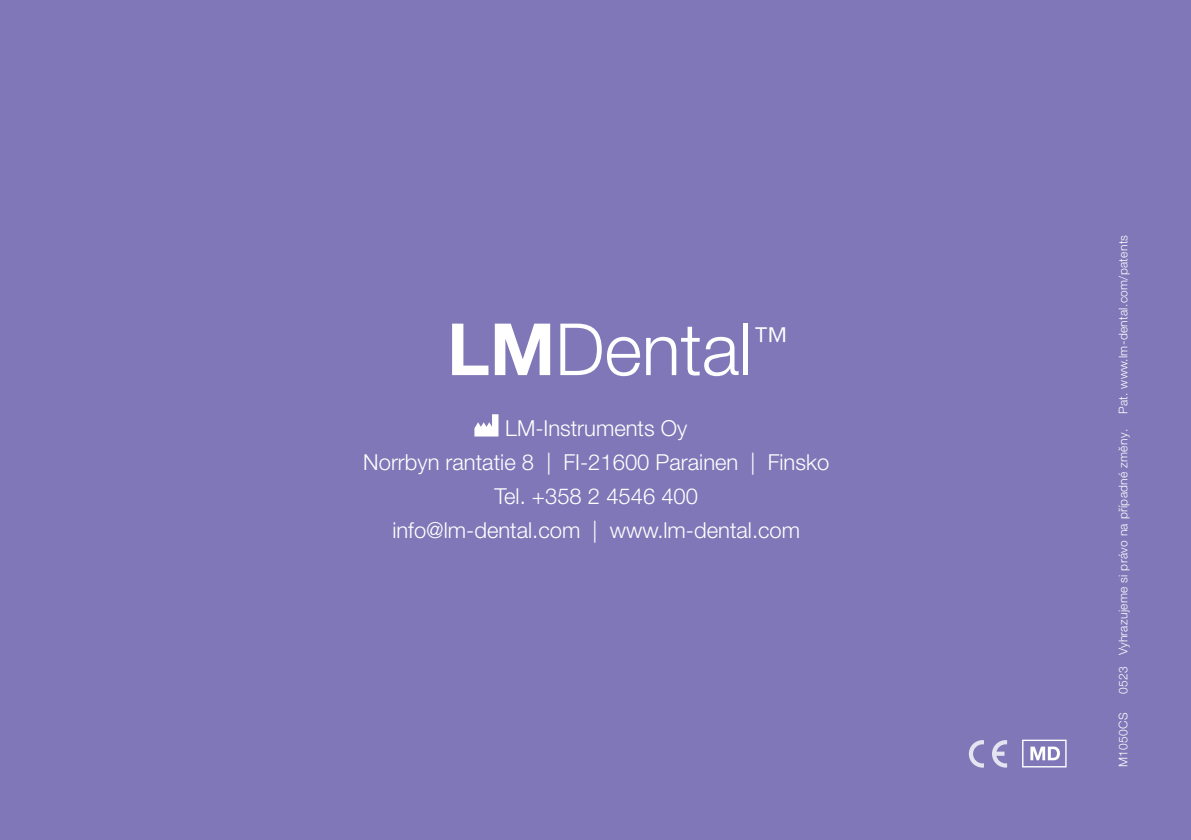
<style>
.page{position:relative;width:1191px;height:840px;background:#fff}
.page>*{position:absolute;margin:0;border:0;box-sizing:border-box;transform-origin:0 0}
.t1{font:300 72px "Helvetica Neue LT Pro";color:#fff}
.t2{font:300 22px/34px "Helvetica Neue LT Pro";color:#fff;text-align:center}
.t3{font:300 12px "Helvetica Neue LT Pro";letter-spacing:.025em;color:#fff}
.s1{font-weight:700}
</style>
<div class="page">
<div style="left:0;top:0;width:1191px;height:839px;background:#7f77b7"></div>
<svg style="left:474px;top:414px;width:24px;height:22px"></svg>
<svg style="left:968px;top:740px;width:16px;height:27px"></svg>
<svg style="left:992px;top:740px;width:15px;height:27px"></svg>
<svg style="left:1022px;top:739px;width:45px;height:28px"></svg>
<h1 class="t1" style="left:447px;top:305px;width:342px"><span class="s1">LM</span>Dental<sup>™</sup></h1>
<p class="t2" style="left:363px;top:410px;width:467px">LM-Instruments Oy<br>Norrbyn rantatie 8 | FI-21600 Parainen | Finsko<br>Tel. +358 2 4546 400<br>info@lm-dental.com | www.lm-dental.com</p>
<p class="t3" style="left:1116px;top:694px;width:460px;rotate:-90deg">0523 Vyhrazujeme si právo na případné změny. Pat. www.lm-dental.com/patents</p>
<p class="t3" style="left:1116px;top:766px;width:56px;rotate:-90deg">M1050CS</p>
</div>
